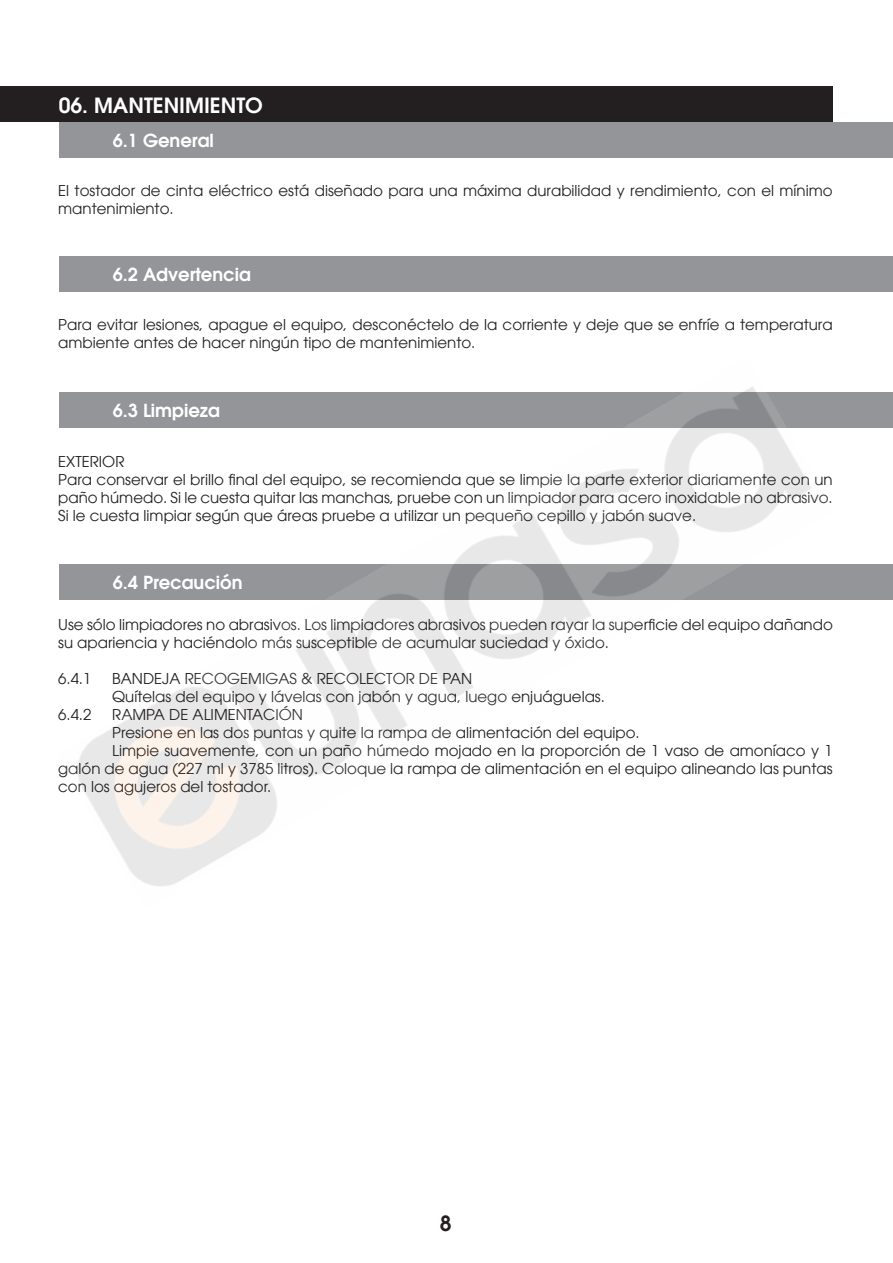
<style>
.page{position:relative;width:893px;height:1263px;background:#fff}
.page>*{position:absolute;margin:0;border:0;box-sizing:border-box;transform-origin:0 0}
.t1{font:600 21px "Avant Garde LT";color:#fff}
.t2{font:600 21px "Avant Garde LT";color:#231f20}
.t3{font:600 18px "Avant Garde LT";color:#fff}
.t4{font:15px/18px "Avant Garde LT";color:#231f20}
</style>
<div class="page">
<div style="left:0;top:86px;width:833px;height:36px;background:#231f20"></div>
<div style="left:59px;top:122px;width:833px;height:36px;background:#939598"></div>
<div style="left:59px;top:256px;width:833px;height:36px;background:#939598"></div>
<div style="left:59px;top:392px;width:833px;height:36px;background:#939598"></div>
<div style="left:59px;top:564px;width:833px;height:36px;background:#939598"></div>
<img style="left:78px;top:387px;width:733px;height:499px">
<p class="t1" style="left:59px;top:91px;width:206px">06. MANTENIMIENTO</p>
<p class="t3" style="left:113px;top:128px;width:103px">6.1 General</p>
<p class="t4" style="left:58px;top:181px;width:776px">El tostador de cinta eléctrico está diseñado para una máxima durabilidad y rendimiento, con el mínimo mantenimiento.</p>
<p class="t3" style="left:113px;top:262px;width:140px">6.2 Advertencia</p>
<p class="t4" style="left:58px;top:315px;width:776px">Para evitar lesiones, apague el equipo, desconéctelo de la corriente y deje que se enfríe a temperatura ambiente antes de hacer ningún tipo de mantenimiento.</p>
<p class="t3" style="left:113px;top:398px;width:109px">6.3 Limpieza</p>
<p class="t4" style="left:58px;top:453px;width:68px">EXTERIOR</p>
<p class="t4" style="left:58px;top:471px;width:776px">Para conservar el brillo final del equipo, se recomienda que se limpie la parte exterior diariamente con un paño húmedo. Si le cuesta quitar las manchas, pruebe con un limpiador para acero inoxidable no abrasivo.</p>
<p class="t4" style="left:58px;top:507px;width:639px">Si le cuesta limpiar según que áreas pruebe a utilizar un pequeño cepillo y jabón suave.</p>
<p class="t3" style="left:113px;top:570px;width:131px">6.4 Precaución</p>
<p class="t4" style="left:58px;top:615px;width:776px">Use sólo limpiadores no abrasivos. Los limpiadores abrasivos pueden rayar la superficie del equipo dañando su apariencia y haciéndolo más susceptible de acumular suciedad y óxido.</p>
<p class="t4" style="left:58px;top:669px;width:35px">6.4.1</p>
<p class="t4" style="left:112px;top:669px;width:362px">BANDEJA RECOGEMIGAS &amp; RECOLECTOR DE PAN</p>
<p class="t4" style="left:112px;top:687px;width:494px">Quítelas del equipo y lávelas con jabón y agua, luego enjuáguelas.</p>
<p class="t4" style="left:58px;top:705px;width:35px">6.4.2</p>
<p class="t4" style="left:112px;top:705px;width:192px">RAMPA DE ALIMENTACIÓN</p>
<p class="t4" style="left:112px;top:723px;width:529px">Presione en las dos puntas y quite la rampa de alimentación del equipo.</p>
<p class="t4" style="left:58px;top:741px;width:776px;text-align:justify;text-indent:54px">Limpie suavemente, con un paño húmedo mojado en la proporción de 1 vaso de amoníaco y 1 galón de agua (227 ml y 3785 litros). Coloque la rampa de alimentación en el equipo alineando las puntas con los agujeros del tostador.</p>
<h1 class="t2" style="left:440px;top:1210px;width:13px">8</h1>
</div>
